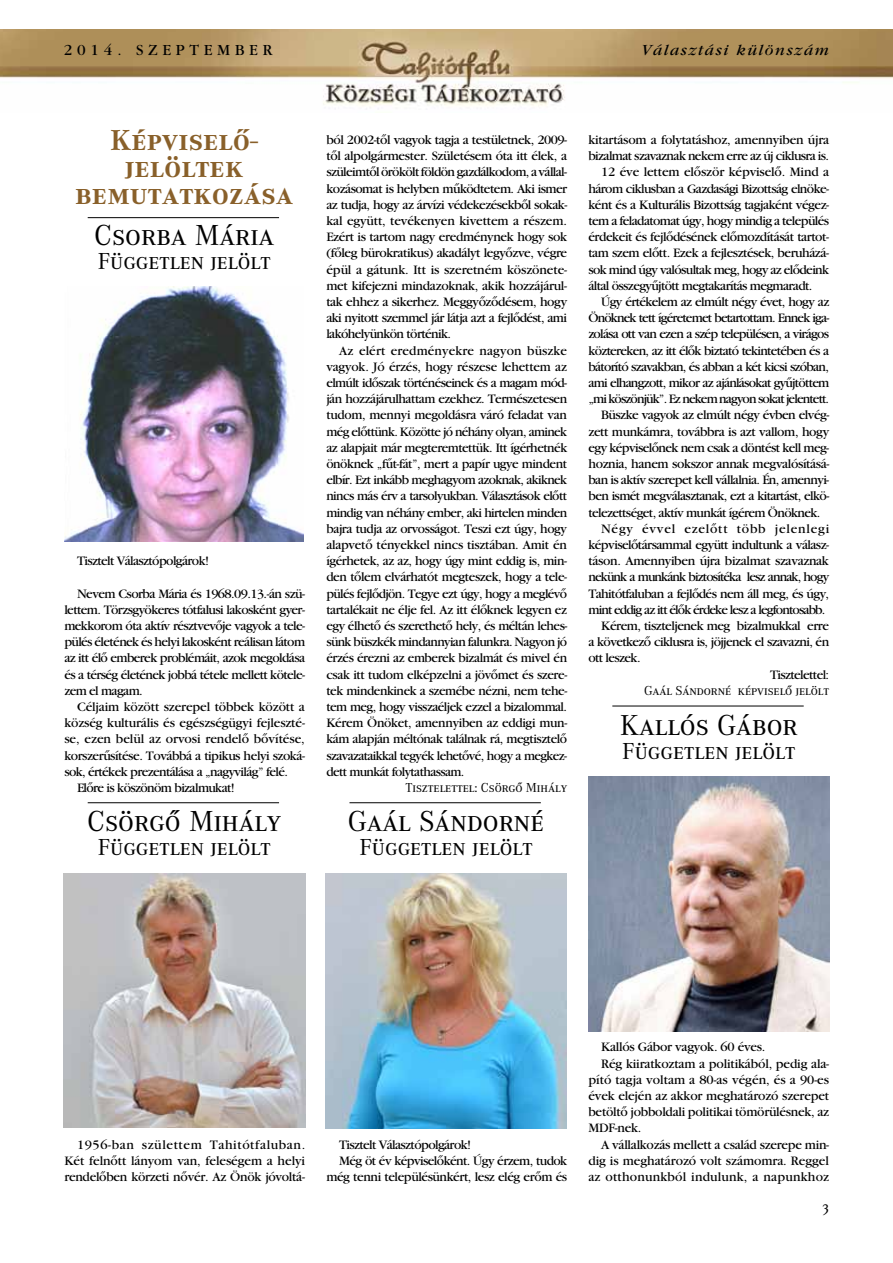
<style>
.page{position:relative;width:893px;height:1263px;background:#fff}
.page>*{position:absolute;margin:0;border:0;box-sizing:border-box;transform-origin:0 0}
.t1{font:30px "Corpo ASC Reg H";color:#000}
.t2{font:30px/27px "Corpo ASC Bol H";color:#89602a;text-align:center}
.t3{font:24px "Corpo ASC Reg H";color:#000}
.t4{font:16.2px "Garamond Book Italic Hun";letter-spacing:.1em;color:#000}
.t5{font:16.2px "Garamond Book Hun";letter-spacing:.3em;color:#000}
.t6{font:16.2px "Corpo ASC Reg H";color:#000}
.t7{font:13.5px/16.2px "Garamond Book Hun";letter-spacing:-.045em;color:#000;text-align:justify}
.t8{font:13.5px "Garamond Book Hun";letter-spacing:-.065em;color:#000}
.t9{font:13.5px "Garamond Book Hun";letter-spacing:-.01em;color:#000}
.t10{font:13.5px "Garamond Book Hun";letter-spacing:-.02em;color:#000}
.t11{font:13.5px "Garamond Book Hun";letter-spacing:-.015em;color:#000}
.t12{font:13.5px "Garamond Book Hun";letter-spacing:-.005em;color:#000}
.t13{font:13.5px "Corpo ASC Reg H";letter-spacing:-.005em;color:#000}
.t14{font:13.5px "Garamond Book Hun";letter-spacing:-.025em;color:#000}
.t15{font:13.5px "Garamond Book Hun";color:#000}
.t16{font:13.5px "Garamond Book Hun";letter-spacing:.01em;color:#000}
.t17{font:13.5px "Garamond Book Hun";letter-spacing:.055em;color:#000}
</style>
<div class="page">
<img style="left:1px;top:30px;width:892px;height:79px">
<img style="left:0;top:30px;width:1px;height:83px">
<hr style="left:88px;top:217px;width:191px;height:1px;background:#000">
<hr style="left:88px;top:802px;width:191px;height:1px;background:#000">
<hr style="left:349px;top:802px;width:192px;height:1px;background:#000">
<hr style="left:612px;top:706px;width:192px;height:1px;background:#000">
<img style="left:64px;top:286px;width:240px;height:256px">
<img style="left:64px;top:873px;width:241px;height:254px">
<img style="left:326px;top:873px;width:241px;height:255px">
<img style="left:588px;top:776px;width:242px;height:256px">
<p class="t5" style="left:64px;top:40px;width:210px">2014. SZEPTEMBER</p>
<p class="t4" style="left:641px;top:41px;width:189px">Választási különszám</p>
<h1 class="t2" style="left:75px;top:127px;width:220px">Képviselô&shy;jelöltek bemutatkozása</h1>
<h1 class="t1" style="left:94px;top:218px;width:182px">Csorba Mária</h1>
<h2 class="t3" style="left:98px;top:248px;width:175px">Független jelölt</h2>
<p class="t7" style="left:77px;top:553px;width:133px">Tisztelt Választópolgárok!</p>
<p class="t7" style="left:64px;top:585px;width:242px;text-indent:13px">Nevem Csorba Mária és 1968.09.13.-án szü&shy;lettem. Törzsgyökeres tótfalusi lakosként gyer&shy;mekkorom óta aktív résztvevôje vagyok a tele&shy;pülés életének és helyi lakosként reálisan látom az itt élô emberek problémáit, azok megoldása és a térség életének jobbá tétele mellett kötele&shy;zem el magam.</p>
<p class="t9" style="left:77px;top:699px;width:229px">Céljaim között szerepel többek között a</p>
<p class="t9" style="left:64px;top:715px;width:242px">község kulturális és egészségügyi fejleszté-</p>
<p class="t12" style="left:64px;top:732px;width:242px">se, ezen belül az orvosi rendelô bôvítése,</p>
<p class="t7" style="left:64px;top:747px;width:242px">korszerûsítése. Továbbá a tipikus helyi szoká-</p>
<p class="t7" style="left:64px;top:763px;width:225px">sok, értékek prezentálása a „nagyvilág” felé.</p>
<p class="t7" style="left:77px;top:780px;width:159px">Elôre is köszönöm bizalmukat!</p>
<h1 class="t1" style="left:87px;top:805px;width:196px">Csörgô Mihály</h1>
<h2 class="t3" style="left:98px;top:834px;width:175px">Független jelölt</h2>
<p class="t7" style="left:326px;top:132px;width:242px">ból 2002-tôl vagyok tagja a testületnek, 2009- tôl alpolgármester. Születésem óta itt élek, a szüleimtôl örökölt földön gazdálkodom, a vállal&shy;kozásomat is helyben mûködtetem. Aki ismer az tudja, hogy az árvízi védekezésekbôl sokak&shy;kal együtt, tevékenyen kivettem a részem.<br>Ezért is tartom nagy eredménynek hogy sok (fôleg bürokratikus) akadályt legyôzve, végre épül a gátunk. Itt is szeretném köszönete&shy;met kifejezni mindazoknak, akik hozzájárul&shy;tak ehhez a sikerhez. Meggyôzôdésem, hogy aki nyitott szemmel jár látja azt a fejlôdést, ami lakóhelyünkön történik.</p>
<p class="t7" style="left:326px;top:342px;width:242px;text-indent:13px">Az elért eredményekre nagyon büszke vagyok. Jó érzés, hogy részese lehettem az elmúlt idôszak történéseinek és a magam mód&shy;ján hozzájárulhattam ezekhez. Természetesen tudom, mennyi megoldásra váró feladat van még elôttünk. Közötte jó néhány olyan, aminek az alapjait már megteremtettük. Itt ígérhetnék önöknek „fût-fát”, mert a papír ugye mindent elbír. Ezt inkább meghagyom azoknak, akiknek nincs más érv a tarsolyukban. Választások elôtt mindig van néhány ember, aki hirtelen minden bajra tudja az orvosságot. Teszi ezt úgy, hogy alapvetô tényekkel nincs tisztában. Amit én ígérhetek, az az, hogy úgy mint eddig is, min&shy;den tôlem elvárhatót megteszek, hogy a tele&shy;pülés fejlôdjön. Tegye ezt úgy, hogy a meglévô tartalékait ne élje fel. Az itt élôknek legyen ez egy élhetô és szerethetô hely, és méltán lehes&shy;sünk büszkék mindannyian falunkra. Nagyon jó érzés érezni az emberek bizalmát és mivel én csak itt tudom elképzelni a jövômet és szere&shy;tek mindenkinek a szemébe nézni, nem tehe&shy;tem meg, hogy visszaéljek ezzel a bizalommal.<br>Kérem Önöket, amennyiben az eddigi mun&shy;kám alapján méltónak találnak rá, megtisztelô szavazataikkal tegyék lehetôvé, hogy a megkez&shy;dett munkát folytathassam.</p>
<p class="t13" style="left:405px;top:780px;width:163px">Tisztelettel: Csörgô Mihály</p>
<h1 class="t1" style="left:348px;top:805px;width:198px">Gaál Sándorné</h1>
<h2 class="t3" style="left:359px;top:834px;width:175px">Független jelölt</h2>
<p class="t11" style="left:588px;top:132px;width:242px">kitartásom a folytatáshoz, amennyiben újra</p>
<p class="t7" style="left:588px;top:148px;width:242px">bizalmat szavaznak nekem erre az új ciklusra is.</p>
<p class="t9" style="left:601px;top:165px;width:230px">12 éve lettem elôször képviselô. Mind a</p>
<p class="t7" style="left:588px;top:180px;width:242px">három ciklusban a Gazdasági Bizottság elnöke-</p>
<p class="t7" style="left:588px;top:196px;width:242px">ként és a Kulturális Bizottság tagjaként végez-</p>
<p class="t7" style="left:588px;top:213px;width:242px">tem a feladatomat úgy, hogy mindig a település</p>
<p class="t7" style="left:588px;top:229px;width:242px">érdekeit és fejlôdésének elômozdítását tartot-</p>
<p class="t7" style="left:588px;top:245px;width:242px">tam szem elôtt. Ezek a fejlesztések, beruházá-</p>
<p class="t7" style="left:588px;top:261px;width:242px">sok mind úgy valósultak meg, hogy az elôdeink</p>
<p class="t7" style="left:588px;top:277px;width:225px">által összegyûjtött megtakarítás megmaradt.</p>
<p class="t7" style="left:601px;top:294px;width:230px">Úgy értékelem az elmúlt négy évet, hogy az</p>
<p class="t8" style="left:588px;top:310px;width:242px">Önöknek tett ígéretemet betartottam. Ennek iga-</p>
<p class="t7" style="left:588px;top:326px;width:242px">zolása ott van ezen a szép településen, a virágos</p>
<p class="t7" style="left:588px;top:342px;width:242px">köztereken, az itt élôk biztató tekintetében és a</p>
<p class="t7" style="left:588px;top:358px;width:242px">bátorító szavakban, és abban a két kicsi szóban,</p>
<p class="t7" style="left:588px;top:375px;width:242px">ami elhangzott, mikor az ajánlásokat gyûjtöttem</p>
<p class="t8" style="left:588px;top:391px;width:242px">„mi köszönjük”. Ez nekem nagyon sokat jelentett.</p>
<p class="t7" style="left:601px;top:407px;width:230px">Büszke vagyok az elmúlt négy évben elvég-</p>
<p class="t7" style="left:588px;top:423px;width:242px">zett munkámra, továbbra is azt vallom, hogy</p>
<p class="t7" style="left:588px;top:439px;width:242px">egy képviselônek nem csak a döntést kell meg-</p>
<p class="t7" style="left:588px;top:456px;width:242px">hoznia, hanem sokszor annak megvalósításá-</p>
<p class="t7" style="left:588px;top:472px;width:242px">ban is aktív szerepet kell vállalnia. Én, amennyi-</p>
<p class="t7" style="left:588px;top:488px;width:242px">ben ismét megválasztanak, ezt a kitartást, elkö-</p>
<p class="t7" style="left:588px;top:504px;width:234px">telezettséget, aktív munkát ígérem Önöknek.</p>
<p class="t17" style="left:601px;top:521px;width:230px">Négy évvel ezelôtt több jelenlegi</p>
<p class="t7" style="left:588px;top:537px;width:242px">képviselôtársammal együtt indultunk a válasz-</p>
<p class="t14" style="left:588px;top:553px;width:242px">táson. Amennyiben újra bizalmat szavaznak</p>
<p class="t8" style="left:588px;top:570px;width:242px">nekünk a munkánk biztosítéka lesz annak, hogy</p>
<p class="t7" style="left:588px;top:585px;width:242px">Tahitótfaluban a fejlôdés nem áll meg, és úgy,</p>
<p class="t8" style="left:588px;top:602px;width:239px">mint eddig az itt élôk érdeke lesz a legfontosabb.</p>
<p class="t7" style="left:601px;top:618px;width:229px">Kérem, tiszteljenek meg bizalmukkal erre</p>
<p class="t7" style="left:588px;top:634px;width:242px">a következô ciklusra is, jöjjenek el szavazni, én</p>
<p class="t7" style="left:588px;top:650px;width:54px">ott leszek.</p>
<p class="t7" style="left:770px;top:666px;width:61px">Tisztelettel:</p>
<p class="t13" style="left:644px;top:683px;width:187px">Gaál Sándorné képviselô jelölt</p>
<h1 class="t1" style="left:620px;top:708px;width:179px">Kallós Gábor</h1>
<h2 class="t3" style="left:622px;top:738px;width:175px">Független jelölt</h2>
<p class="t7" style="left:64px;top:1136px;width:242px;text-indent:13px">1956-ban születtem Tahitótfaluban.<br>Két felnôtt lányom van, feleségem a helyi rendelôben körzeti nôvér. Az Önök jóvoltá-</p>
<p class="t7" style="left:339px;top:1136px;width:133px">Tisztelt Választópolgárok!</p>
<p class="t7" style="left:339px;top:1152px;width:230px">Még öt év képviselôként. Úgy érzem, tudok</p>
<p class="t7" style="left:326px;top:1168px;width:242px">még tenni településünkért, lesz elég erôm és</p>
<p class="t10" style="left:601px;top:1039px;width:166px">Kallós Gábor vagyok. 60 éves.</p>
<p class="t9" style="left:601px;top:1056px;width:229px">Rég kiiratkoztam a politikából, pedig ala-</p>
<p class="t15" style="left:588px;top:1072px;width:242px">pító tagja voltam a 80-as végén, és a 90-es</p>
<p class="t11" style="left:588px;top:1088px;width:242px">évek elején az akkor meghatározó szerepet</p>
<p class="t10" style="left:588px;top:1104px;width:242px">betöltô jobboldali politikai tömörülésnek, az</p>
<p class="t7" style="left:588px;top:1120px;width:55px">MDF-nek.</p>
<p class="t10" style="left:601px;top:1137px;width:230px">A vállalkozás mellett a család szerepe min-</p>
<p class="t12" style="left:588px;top:1153px;width:242px">dig is meghatározó volt számomra. Reggel</p>
<p class="t16" style="left:588px;top:1169px;width:242px">az otthonunkból indulunk, a napunkhoz</p>
<p class="t6" style="left:822px;top:1197px;width:8px">3</p>
</div>
